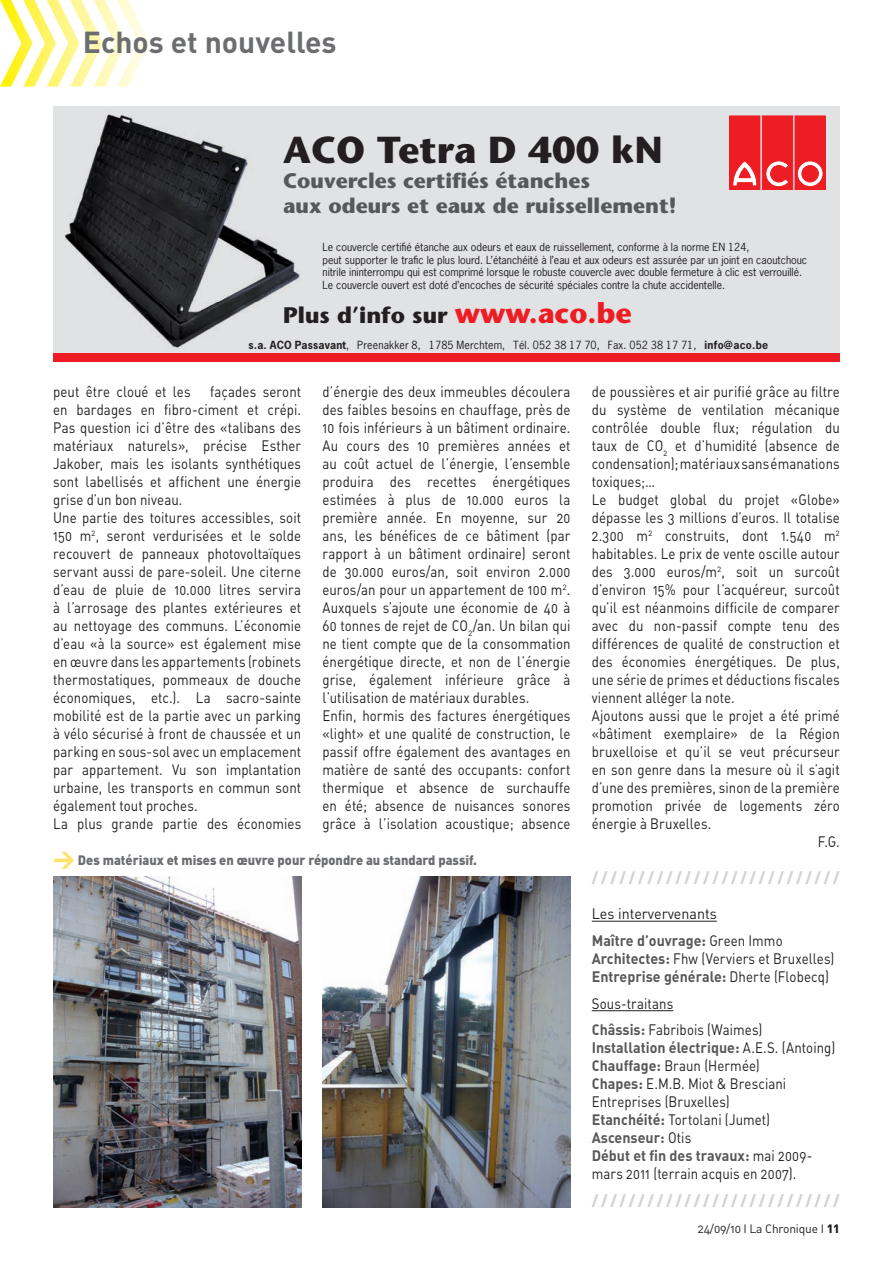
<style>
.page{position:relative;width:893px;height:1263px;background:#fff}
.page>*{position:absolute;margin:0;border:0;box-sizing:border-box;transform-origin:0 0}
.t1{font:700 37.5px "Stone Sans";color:#231f20}
.t2{font:30px "DIN Bold Alternate";color:#6c6d70}
.t3{font:700 22.5px "Stone Sans";color:#231f20}
.t4{font:700 21px/25.2px "Stone Sans";color:#57585a}
.tx{font:15px/18px "DIN Regular Alternate";letter-spacing:.005em;color:#231f20;text-align:justify;scale:.88 1}
.tx-2{font:15px "DIN Bold Alternate";color:#57585a;scale:.95 1}
.tx-3{font:900 15px "DIN";color:#d1d2d4}
.tx-4{font:15px "DIN Regular Alternate";letter-spacing:.005em;color:#231f20;scale:.95 1}
.légende_photo{font:900 13.5px "DIN";color:#6c6d70;scale:.95 1}
.t5{font:12px "DIN Regular Alternate";letter-spacing:-.015em;color:#231f20}
.t6{font:10.65px "News Gothic";letter-spacing:.015em;color:#231f20}
.t7{font:10.5px/12.6px "News Gothic";color:#231f20}
.s1{font-size:28.5px;color:#ee1d23}
.s2{font-weight:700}
.s3{font-family:"DIN Regular Alternate";color:#231f20}
.s4{font-family:"DIN Bold Alternate";color:#57585a}
.s5{font-size:22.5px;color:#ffe369}
.s6{font-family:"DIN";font-weight:900}
</style>
<div class="page">
<svg style="left:0;top:0;width:149px;height:87px"></svg>
<div style="left:53px;top:106px;width:787px;height:255px;background:#e1e2e4"></div>
<div style="left:53px;top:353px;width:787px;height:8px;background:#ee1d23"></div>
<div style="left:730px;top:116px;width:30px;height:73px;background:#ee1d23"></div>
<svg style="left:733px;top:161px;width:24px;height:25px"></svg>
<div style="left:795px;top:116px;width:30px;height:73px;background:#ee1d23"></div>
<svg style="left:797px;top:161px;width:26px;height:26px"></svg>
<div style="left:797px;top:161px;width:26px;height:26px;border:1px solid #ee1d23;border-radius:50%"></div>
<div style="left:802px;top:165px;width:16px;height:17px;background:#ee1d23;border-radius:50%"></div>
<div style="left:802px;top:165px;width:16px;height:17px;border:1px solid #ee1d23;border-radius:50%"></div>
<div style="left:762px;top:116px;width:31px;height:73px;background:#ee1d23;border:1px solid #ee1d23"></div>
<svg style="left:766px;top:161px;width:22px;height:26px"></svg>
<img style="left:64px;top:114px;width:237px;height:234px">
<hr style="left:592px;top:921px;width:125px;height:1px;background:#231f20">
<hr style="left:592px;top:1010px;width:81px;height:1px;background:#231f20">
<img style="left:53px;top:877px;width:248px;height:331px">
<img style="left:322px;top:877px;width:248px;height:331px">
<p class="t2" style="left:83px;top:23px;width:255px">Echos et nouvelles</p>
<p class="t1" style="left:283px;top:126px;width:381px">ACO Tetra D 400 kN</p>
<p class="t4" style="left:283px;top:168px;width:395px">Couvercles certifiés étanches<br>aux odeurs et eaux de ruissellement!</p>
<p class="t7" style="left:322px;top:241px;width:486px">Le couvercle certifié étanche aux odeurs et eaux de ruissellement, conforme à la norme EN 124,<br>peut supporter le trafic le plus lourd. L’étanchéité à l’eau et aux odeurs est assurée par un joint en caoutchouc nitrile ininterrompu qui est comprimé lorsque le robuste couvercle avec double fermeture à clic est verrouillé.<br>Le couvercle ouvert est doté d’encoches de sécurité spéciales contre la chute accidentelle.</p>
<p class="t3" style="left:283px;top:301px;width:350px">Plus d’info sur <span class="s1">www.aco.be</span></p>
<p class="t6" style="left:249px;top:338px;width:521px"><span class="s2">s.a. ACO Passavant</span>, Preenakker 8, 1785 Merchtem, Tél. 052 38 17 70, Fax. 052 38 17 71, <span class="s2">info@aco.be</span></p>
<p class="tx" style="left:592px;top:382px;width:283px">de poussières et air purifié grâce au filtre du système de ventilation mécanique contrôlée double flux; régulation du taux de CO<sub>2</sub> et d’humidité (absence de condensation); matériaux sans émanations toxiques;…</p>
<p class="tx" style="left:592px;top:490px;width:283px">Le budget global du projet «Globe» dépasse les 3 millions d’euros. Il totalise 2.300 m<sup>2</sup> construits, dont 1.540 m<sup>2 </sup>habitables. Le prix de vente oscille autour des 3.000 euros/m<sup>2</sup>, soit un surcoût d’environ 15% pour l’acquéreur, surcoût qu’il est néanmoins difficile de comparer avec du non-passif compte tenu des différences de qualité de construction et des économies énergétiques. De plus, une série de primes et déductions fiscales viennent alléger la note.</p>
<p class="tx" style="left:592px;top:706px;width:283px">Ajoutons aussi que le projet a été primé «bâtiment exemplaire» de la Région bruxelloise et qu’il se veut précurseur en son genre dans la mesure où il s’agit d’une des premières, sinon de la première promotion privée de logements zéro énergie à Bruxelles.</p>
<p class="tx" style="left:818px;top:832px;width:26px">F.G.</p>
<p class="tx-3" style="left:592px;top:868px;width:249px">///////////////////////////</p>
<p class="tx-4" style="left:592px;top:904px;width:133px">Les intervervenants</p>
<p class="tx-2" style="left:592px;top:930px;width:202px">Maître d’ouvrage: <span class="s3">Green Immo</span></p>
<p class="tx" style="left:592px;top:949px;width:277px"><span class="s4">Architectes:</span> Fhw (Verviers et Bruxelles)</p>
<p class="tx-2" style="left:592px;top:966px;width:251px">Entreprise générale: <span class="s3">Dherte (Flobecq)</span></p>
<p class="tx" style="left:592px;top:994px;width:94px">Sous-traitans</p>
<p class="tx" style="left:592px;top:1020px;width:195px"><span class="s4">Châssis:</span> Fabribois (Waimes)</p>
<p class="tx-2" style="left:592px;top:1038px;width:258px">Installation électrique: <span class="s3">A.E.S. (Antoing)</span></p>
<p class="tx" style="left:592px;top:1056px;width:193px"><span class="s4">Chauffage:</span> Braun (Hermée)</p>
<p class="tx" style="left:592px;top:1074px;width:222px"><span class="s4">Chapes:</span> E.M.B. Miot &amp; Bresciani<br>Entreprises (Bruxelles)</p>
<p class="tx" style="left:592px;top:1110px;width:204px"><span class="s4">Etanchéité:</span> Tortolani (Jumet)</p>
<p class="tx-2" style="left:592px;top:1128px;width:106px">Ascenseur: <span class="s3">Otis</span></p>
<p class="tx" style="left:592px;top:1146px;width:252px"><span class="s4">Début et fin des travaux:</span> mai 2009- mars 2011 (terrain acquis en 2007).</p>
<p class="tx-3" style="left:592px;top:1190px;width:249px">///////////////////////////</p>
<p class="tx" style="left:53px;top:382px;width:158px">peut être cloué et les</p>
<p class="tx" style="left:322px;top:382px;width:283px">d’énergie des deux immeubles découlera des faibles besoins en chauffage, près de 10 fois inférieurs à un bâtiment ordinaire.<br>Au cours des 10 premières années et au coût actuel de l’énergie, l’ensemble produira des recettes énergétiques estimées à plus de 10.000 euros la première année. En moyenne, sur 20 ans, les bénéfices de ce bâtiment (par rapport à un bâtiment ordinaire) seront de 30.000 euros/an, soit environ 2.000 euros/an pour un appartement de 100 m<sup>2</sup>.<br>Auxquels s’ajoute une économie de 40 à 60 tonnes de rejet de CO<sub>2</sub>/an. Un bilan qui ne tient compte que de la consommation énergétique directe, et non de l’énergie grise, également inférieure grâce à l’utilisation de matériaux durables.</p>
<p class="tx" style="left:322px;top:706px;width:283px">Enfin, hormis des factures énergétiques «light» et une qualité de construction, le passif offre également des avantages en matière de santé des occupants: confort thermique et absence de surchauffe en été; absence de nuisances sonores grâce à l’isolation acoustique; absence</p>
<p class="tx" style="left:53px;top:382px;width:283px;text-indent:157px">façades seront en bardages en fibro-ciment et crépi.<br>Pas question ici d’être des «talibans des matériaux naturels», précise Esther Jakober, mais les isolants synthétiques sont labellisés et affichent une énergie grise d’un bon niveau.</p>
<p class="tx" style="left:53px;top:508px;width:283px">Une partie des toitures accessibles, soit 150 m<sup>2</sup>, seront verdurisées et le solde recouvert de panneaux photovoltaïques servant aussi de pare-soleil. Une citerne d’eau de pluie de 10.000 litres servira à l’arrosage des plantes extérieures et au nettoyage des communs. L’économie d’eau «à la source» est également mise en œuvre dans les appartements (robinets thermostatiques, pommeaux de douche économiques, etc.). La sacro-sainte mobilité est de la partie avec un parking à vélo sécurisé à front de chaussée et un parking en sous-sol avec un emplacement par appartement. Vu son implantation urbaine, les transports en commun sont également tout proches.</p>
<p class="tx" style="left:53px;top:814px;width:283px">La plus grande partie des économies</p>
<p class="légende_photo" style="left:53px;top:851px;width:447px"><span class="s5">&gt;</span> Des matériaux et mises en œuvre pour répondre au standard passif.</p>
<p class="t5" style="left:698px;top:1221px;width:144px">24/09/10 I La Chronique I <span class="s6">11</span></p>
</div>
